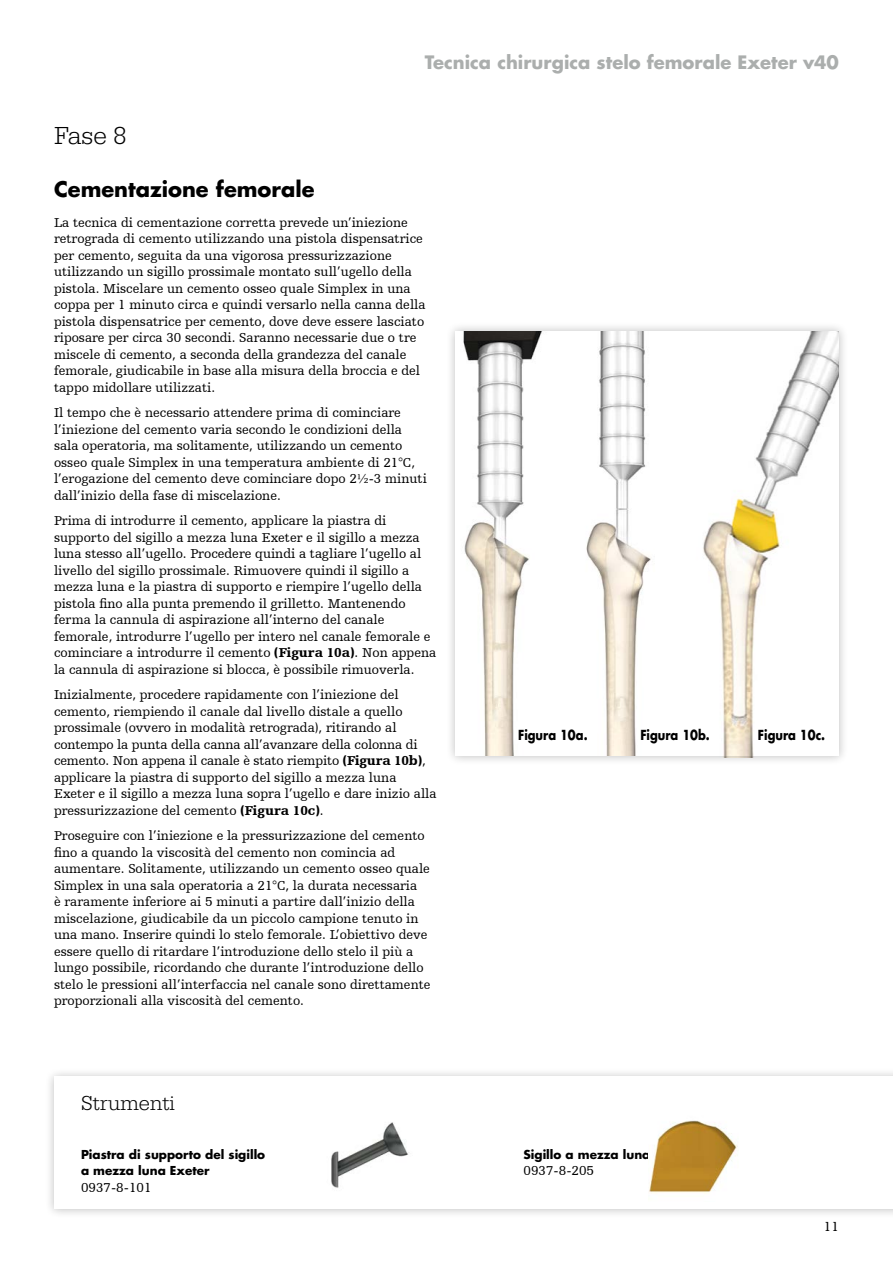
<style>
.page{position:relative;width:893px;height:1263px;background:#fff}
.page>*{position:absolute;margin:0;border:0;box-sizing:border-box;transform-origin:0 0}
.t1{font:300 25.5px "URW Egyptienne TOT";color:#000}
.t2{font:700 21px "Futura Std";color:#000}
.t3{font:300 21px "URW Egyptienne TOT";color:#000}
.t4{font:700 18px "Futura Std";color:#abaead}
.t5{font:13.5px/16.5px "Humanist Slabserif 712 BT";color:#000}
.t6{font:700 13.5px "Futura Std";color:#000;scale:.85 1}
.t7{font:700 12px/16.5px "Futura Std";color:#000}
.s1{font-weight:900}
</style>
<div class="page">
<div style="left:446px;top:321px;width:403px;height:444px;background:#000;opacity:.25"></div>
<svg style="left:455px;top:331px;width:384px;height:425px"></svg>
<div style="left:44px;top:1067px;width:849px;height:151px;background:#000;opacity:.25"></div>
<div style="left:54px;top:1077px;width:839px;height:132px;background:#fff"></div>
<img style="left:649px;top:1120px;width:89px;height:74px">
<h3 class="t4" style="left:425px;top:50px;width:416px">Tecnica chirurgica stelo femorale Exeter v40</h3>
<h1 class="t1" style="left:54px;top:121px;width:74px">Fase 8</h1>
<h2 class="t2" style="left:54px;top:175px;width:262px">Cementazione femorale</h2>
<p class="t5" style="left:54px;top:214px;width:373px">La tecnica di cementazione corretta prevede un’iniezione retrograda di cemento utilizzando una pistola dispensatrice per cemento, seguita da una vigorosa pressurizzazione utilizzando un sigillo prossimale montato sull’ugello della pistola. Miscelare un cemento osseo quale Simplex in una coppa per 1 minuto circa e quindi versarlo nella canna della pistola dispensatrice per cemento, dove deve essere lasciato riposare per circa 30 secondi. Saranno necessarie due o tre miscele di cemento, a seconda della grandezza del canale femorale, giudicabile in base alla misura della broccia e del tappo midollare utilizzati.</p>
<p class="t5" style="left:54px;top:404px;width:374px">Il tempo che è necessario attendere prima di cominciare l’iniezione del cemento varia secondo le condizioni della sala operatoria, ma solitamente, utilizzando un cemento osseo quale Simplex in una temperatura ambiente di 21°C, l’erogazione del cemento deve cominciare dopo 2½-3 minuti dall’inizio della fase di miscelazione.</p>
<p class="t5" style="left:54px;top:512px;width:384px">Prima di introdurre il cemento, applicare la piastra di supporto del sigillo a mezza luna Exeter e il sigillo a mezza luna stesso all’ugello. Procedere quindi a tagliare l’ugello al livello del sigillo prossimale. Rimuovere quindi il sigillo a mezza luna e la piastra di supporto e riempire l’ugello della pistola fino alla punta premendo il grilletto. Mantenendo ferma la cannula di aspirazione all’interno del canale femorale, introdurre l’ugello per intero nel canale femorale e cominciare a introdurre il cemento <span class="s1">(Figura 10a)</span>. Non appena la cannula di aspirazione si blocca, è possibile rimuoverla.</p>
<p class="t5" style="left:54px;top:686px;width:384px">Inizialmente, procedere rapidamente con l’iniezione del cemento, riempiendo il canale dal livello distale a quello prossimale (ovvero in modalità retrograda), ritirando al contempo la punta della canna all’avanzare della colonna di cemento. Non appena il canale è stato riempito <span class="s1">(Figura 10b)</span>, applicare la piastra di supporto del sigillo a mezza luna Exeter e il sigillo a mezza luna sopra l’ugello e dare inizio alla pressurizzazione del cemento <span class="s1">(Figura 10c)</span>.</p>
<p class="t5" style="left:54px;top:827px;width:378px">Proseguire con l’iniezione e la pressurizzazione del cemento fino a quando la viscosità del cemento non comincia ad aumentare. Solitamente, utilizzando un cemento osseo quale Simplex in una sala operatoria a 21°C, la durata necessaria<br>è raramente inferiore ai 5 minuti a partire dall’inizio della miscelazione, giudicabile da un piccolo campione tenuto in una mano. Inserire quindi lo stelo femorale. L’obiettivo deve essere quello di ritardare l’introduzione dello stelo il più a lungo possibile, ricordando che durante l’introduzione dello stelo le pressioni all’interfaccia nel canale sono direttamente proporzionali alla viscosità del cemento.</p>
<h2 class="t3" style="left:81px;top:1091px;width:95px">Strumenti</h2>
<p class="t7" style="left:81px;top:1146px;width:186px">Piastra di supporto del sigillo a mezza luna Exeter</p>
<p class="t5" style="left:81px;top:1179px;width:72px">0937-8-101</p>
<p class="t6" style="left:518px;top:726px;width:83px">Figura 10a.</p>
<p class="t6" style="left:640px;top:726px;width:83px">Figura 10b.</p>
<p class="t6" style="left:758px;top:726px;width:81px">Figura 10c.</p>
<p class="t7" style="left:524px;top:1146px;width:128px">Sigillo a mezza luna</p>
<p class="t5" style="left:524px;top:1162px;width:72px">0937-8-205</p>
<p class="t5" style="left:824px;top:1218px;width:17px">11</p>
</div>
